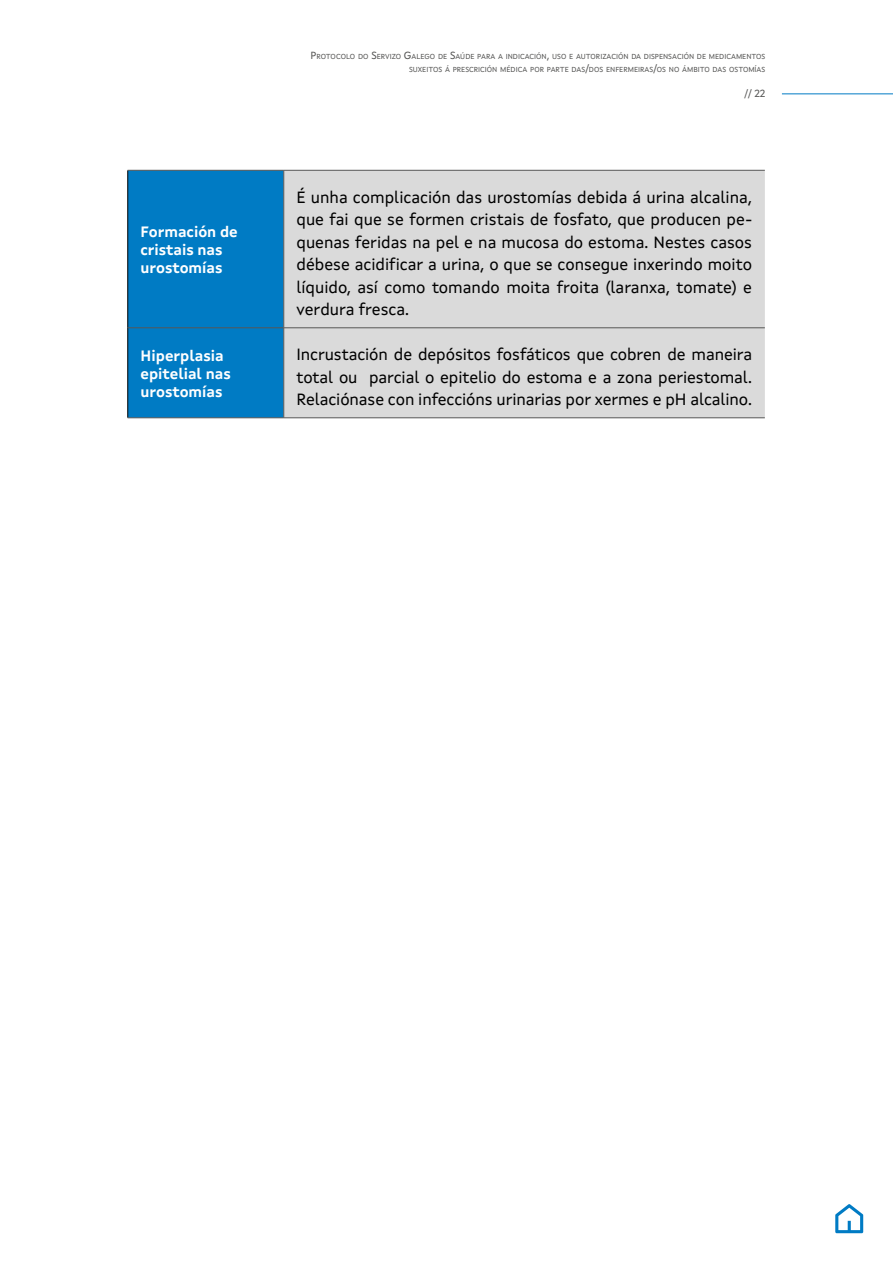
<style>
.page{position:relative;width:893px;height:1263px;background:#fff}
.page>*{position:absolute;margin:0;border:0;box-sizing:border-box;transform-origin:0 0}
.t1{font:16.5px/22.5px "Xunta Sans";letter-spacing:-.005em;color:#000;text-align:justify}
.t2{font:700 15px/18px "Xunta Sans";color:#fff}
.t3{font:10.5px "Xunta Sans";color:#575756}
.t4{font:7.35px/12.6px "Xunta Sans";color:#575756;text-align:right}
.s1{font-size:10.5px}
</style>
<div class="page">
<hr style="left:782px;top:93px;width:111px;height:1px;background:#007bc4">
<svg style="left:835px;top:1204px;width:28px;height:29px"></svg>
<div style="left:128px;top:171px;width:155px;height:247px;background:#007bc4"></div>
<div style="left:284px;top:171px;width:481px;height:247px;background:#dadada"></div>
<hr style="left:127px;top:170px;width:1px;height:158px;background:#000">
<hr style="left:127px;top:328px;width:1px;height:90px;background:#000">
<hr style="left:128px;top:170px;width:156px;height:1px;background:#575756">
<hr style="left:284px;top:170px;width:481px;height:1px;background:#575756">
<hr style="left:283px;top:170px;width:1px;height:158px;background:#575756">
<hr style="left:128px;top:328px;width:156px;height:1px;background:#575756">
<hr style="left:284px;top:328px;width:481px;height:1px;background:#575756">
<hr style="left:283px;top:328px;width:1px;height:90px;background:#575756">
<hr style="left:128px;top:418px;width:156px;height:1px;background:#575756">
<hr style="left:284px;top:418px;width:481px;height:1px;background:#575756">
<p class="t4" style="left:311px;top:50px;width:456px"><span class="s1">P</span>ROTOCOLO DO <span class="s1">S</span>ERVIZO <span class="s1">G</span>ALEGO DE <span class="s1">S</span>AÚDE PARA A INDICACIÓN<span class="s1">,</span> USO E AUTORIZACIÓN DA DISPENSACIÓN DE MEDICAMENTOS<br>SUXEITOS Á PRESCRICIÓN MÉDICA POR PARTE DAS<span class="s1">/</span>DOS ENFERMEIRAS<span class="s1">/</span>OS NO ÁMBITO DAS OSTOMÍAS</p>
<p class="t2" style="left:141px;top:222px;width:99px">Formación de cristais nas urostomías</p>
<p class="t3" style="left:744px;top:87px;width:23px">// 22</p>
<p class="t1" style="left:297px;top:185px;width:457px">É unha complicación das urostomías debida á urina alcalina, que fai que se formen cristais de fosfato, que producen pe&shy;quenas feridas na pel e na mucosa do estoma. Nestes casos débese acidificar a urina, o que se consegue inxerindo moito líquido, así como tomando moita froita (laranxa, tomate) e verdura fresca.</p>
<p class="t2" style="left:141px;top:346px;width:92px">Hiperplasia epitelial nas urostomías</p>
<p class="t1" style="left:297px;top:343px;width:457px">Incrustación de depósitos fosfáticos que cobren de maneira total ou parcial o epitelio do estoma e a zona periestomal.<br>Relaciónase con infeccións urinarias por xermes e pH alcalino.</p>
</div>
